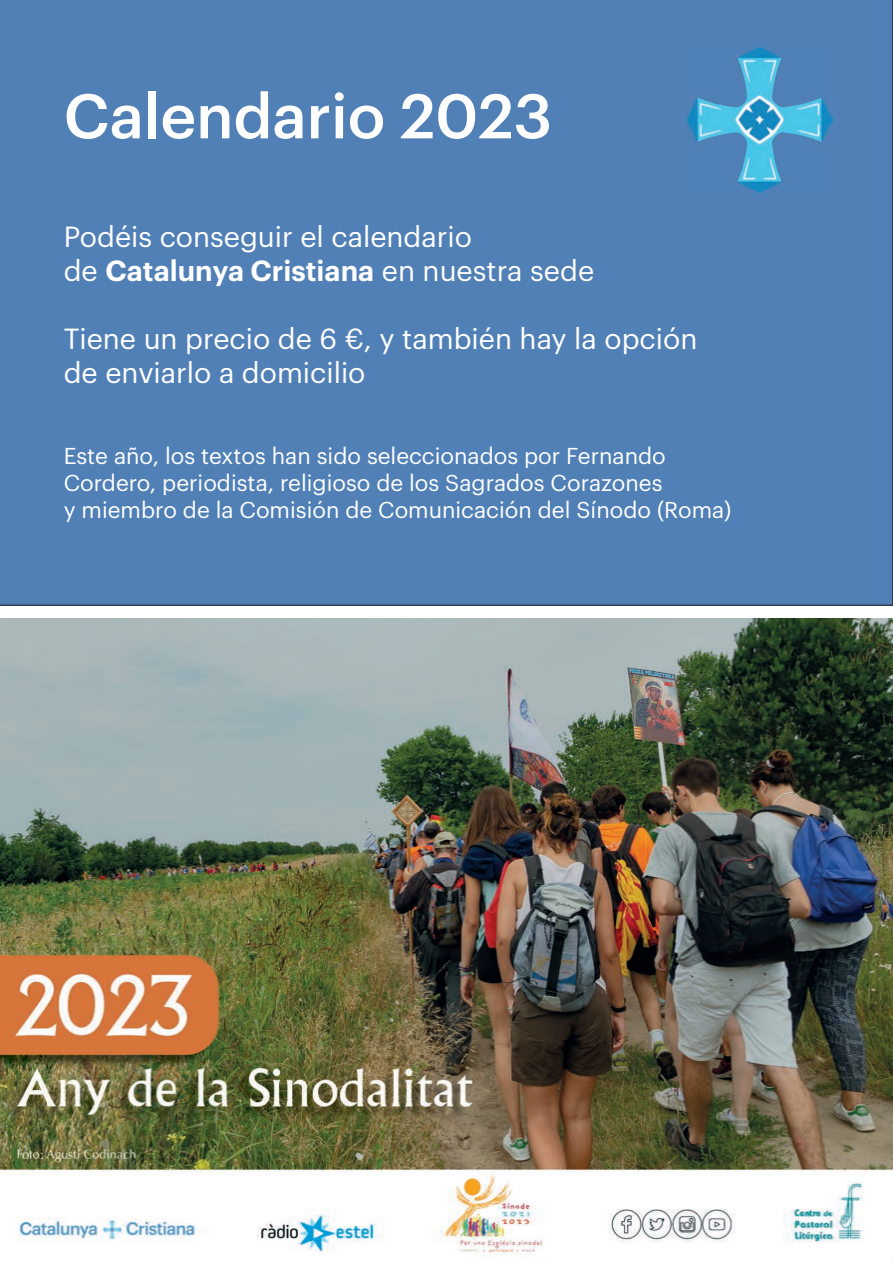
<style>
.page{position:relative;width:893px;height:1263px;background:#fff}
.page>*{position:absolute;margin:0;border:0;box-sizing:border-box;transform-origin:0 0}
.t1{font:500 61.5px "Graphik";color:#fff}
.t2{font:28.5px/34.2px "Graphik";color:#fff}
.t3{font:22.5px/27px "Graphik";color:#fff}
.s1{font-weight:600}
</style>
<div class="page">
<img style="left:0;top:619px;width:893px;height:636px">
<div style="left:0;top:0;width:893px;height:605px;background:#5180b6"></div>
<img style="left:687px;top:47px;width:145px;height:146px">
<h1 class="t1" style="left:64px;top:69px;width:490px">Calendario 2023</h1>
<p class="t2" style="left:64px;top:217px;width:532px">Podéis conseguir el calendario<br>de <span class="s1">Catalunya Cristiana</span> en nuestra sede</p>
<p class="t2" style="left:64px;top:319px;width:635px">Tiene un precio de 6 €, y también hay la opción de enviarlo a domicilio</p>
<p class="t3" style="left:64px;top:441px;width:669px">Este año, los textos han sido seleccionados por Fernando<br>Cordero, periodista, religioso de los Sagrados Corazones<br>y miembro de la Comisión de Comunicación del Sínodo (Roma)</p>
</div>
